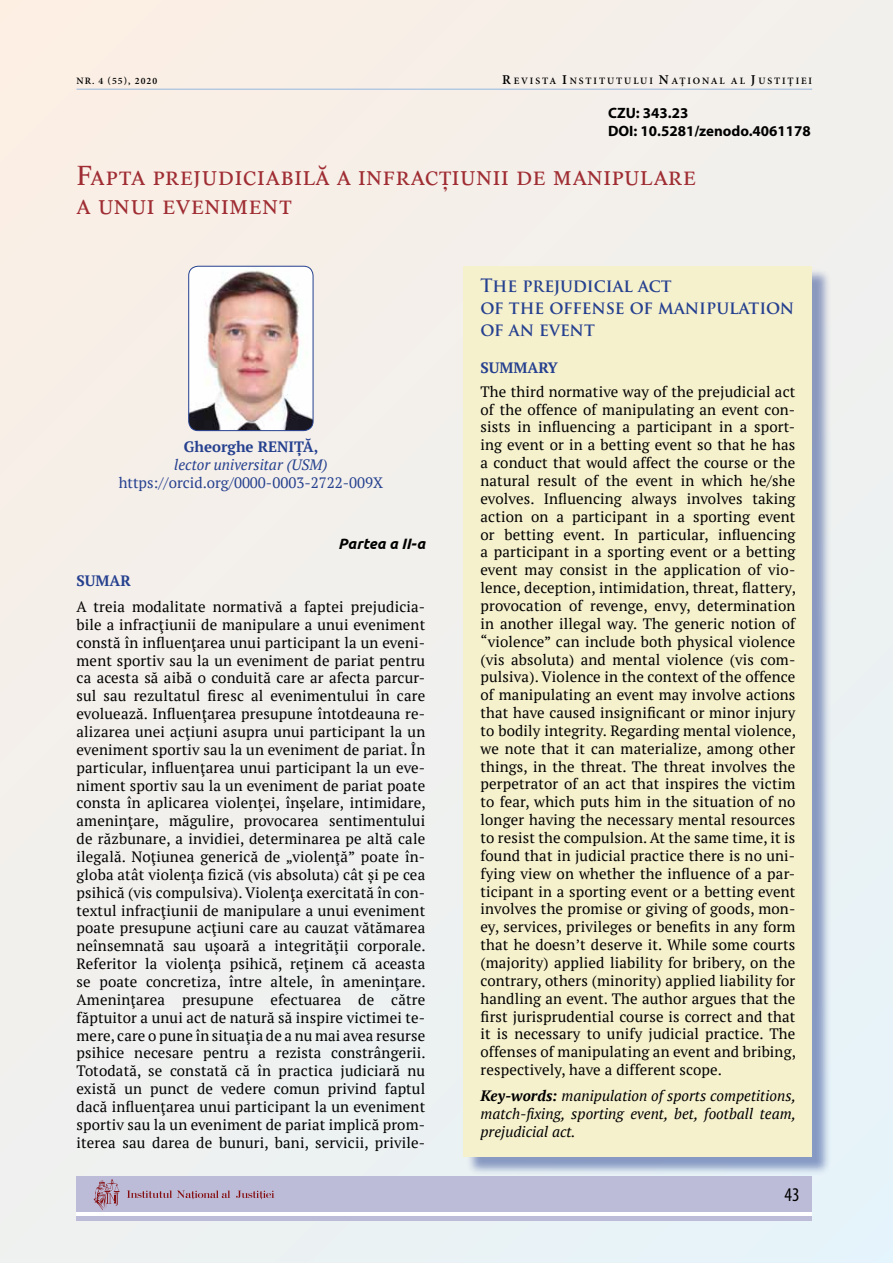
<style>
.page{position:relative;width:893px;height:1263px;background:#f2f0ec}
.page>*{position:absolute;margin:0;border:0;box-sizing:border-box;transform-origin:0 0}
.t1{font:28.5px/28.5px "Lyon Caps";color:#9f2d33}
.t2{font:condensed 19.5px "Myriad Pro";color:#000}
.t3{font:700 18px/21.9px "Trajan Pro";color:#25408f;scale:.95 1}
.t4{font:15px/17.9px "PT Serif";letter-spacing:.01em;color:#000;text-align:justify}
.t5{font:italic 15px/17.9px "PT Serif";color:#000;text-align:justify}
.t6{font:15px "PT Serif";color:#25408f}
.t7{font:700 15px/18px "Myriad Pro";color:#000}
.t8{font:700 15px "PT Serif";color:#25408f}
.t9{font:italic 15px "PT Serif";color:#25408f}
.t10{font:italic 700 15px "Ubuntu";letter-spacing:-.005em;color:#000}
.t11{font:600 9.75px "Minion Pro";letter-spacing:.195em;color:#000}
.s1{font-size:13.5px}
.s2{font-weight:700}
</style>
<div class="page">
<hr style="left:77px;top:89px;width:735px;height:1px;background:#95b6df">
<div style="left:77px;top:1176px;width:735px;height:45px;background:#bcbcd8"></div>
<hr style="left:77px;top:1213px;width:735px;height:3px;background:#fff">
<svg style="left:127px;top:1190px;width:103px;height:9px"></svg>
<svg style="left:236px;top:1190px;width:38px;height:9px"></svg>
<svg style="left:94px;top:1179px;width:26px;height:31px"></svg>
<img style="left:190px;top:266px;width:123px;height:165px">
<div style="left:188px;top:266px;width:125px;height:165px;border:1px solid #25408f;border-radius:9px"></div>
<div style="left:466px;top:268px;width:365px;height:907px;background:#25408f;opacity:.5"></div>
<div style="left:463px;top:266px;width:349px;height:891px;background:#f6f1cd"></div>
<p class="t11" style="left:77px;top:74px;width:82px">NR. 4 (55), 2020</p>
<p class="t11" style="left:502px;top:74px;width:311px"><span class="s1">R</span>EVISTA <span class="s1">I</span>NSTITUTULUI <span class="s1">N</span>AŢIONAL AL <span class="s1">J</span>USTIŢIEI</p>
<p class="t7" style="left:608px;top:103px;width:204px">CZU: 343.23<br>DOI: 10.5281/zenodo.4061178</p>
<h1 class="t1" style="left:77px;top:162px;width:621px">Fapta prejudiciabilă a infracţiunii de manipulare a unui eveniment</h1>
<p class="t8" style="left:184px;top:436px;width:136px">Gheorghe RENIŢĂ,</p>
<p class="t9" style="left:174px;top:455px;width:155px">lector universitar (USM)</p>
<p class="t6" style="left:119px;top:473px;width:266px">https://orcid.org/0000-0003-2722-009X</p>
<p class="t10" style="left:338px;top:535px;width:89px">Partea a II-a</p>
<p class="t8" style="left:77px;top:570px;width:56px">SUMAR</p>
<p class="t4" style="left:77px;top:598px;width:351px">A treia modalitate normativă a faptei prejudicia&shy;bile a infracţiunii de manipulare a unui eveniment constă în influenţarea unui participant la un eveni&shy;ment sportiv sau la un eveniment de pariat pentru ca acesta să aibă o conduită care ar afecta parcur&shy;sul sau rezultatul firesc al evenimentului în care evoluează. Influenţarea presupune întotdeauna re&shy;alizarea unei acţiuni asupra unui participant la un eveniment sportiv sau la un eveniment de pariat. În particular, influenţarea unui participant la un eve&shy;niment sportiv sau la un eveniment de pariat poate consta în aplicarea violenţei, înșelare, intimidare, ameninţare, măgulire, provocarea sentimentului de răzbunare, a invidiei, determinarea pe altă cale ilegală. Noţiunea generică de „violenţă” poate în&shy;globa atât violenţa fizică (vis absoluta) cât și pe cea psihică (vis compulsiva). Violenţa exercitată în con&shy;textul infracţiunii de manipulare a unui eveniment poate presupune acţiuni care au cauzat vătămarea neînsemnată sau ușoară a integrităţii corporale.<br>Referitor la violenţa psihică, reţinem că aceasta se poate concretiza, între altele, în ameninţare.<br>Ameninţarea presupune efectuarea de către făptuitor a unui act de natură să inspire victimei te&shy;mere, care o pune în situaţia de a nu mai avea resurse psihice necesare pentru a rezista constrângerii.<br>Totodată, se constată că în practica judiciară nu există un punct de vedere comun privind faptul dacă influenţarea unui participant la un eveniment sportiv sau la un eveniment de pariat implică prom&shy;iterea sau darea de bunuri, bani, servicii, privile-</p>
<p class="t3" style="left:480px;top:275px;width:332px">The prejudicial act<br>of the offense of manipulation of an event</p>
<p class="t8" style="left:480px;top:357px;width:79px">SUMMARY</p>
<p class="t4" style="left:480px;top:382px;width:317px">The third normative way of the prejudicial act of the offence of manipulating an event con&shy;sists in influencing a participant in a sport&shy;ing event or in a betting event so that he has a conduct that would affect the course or the natural result of the event in which he/she evolves. Influencing always involves taking action on a participant in a sporting event or betting event. In particular, influencing a participant in a sporting event or a betting event may consist in the application of vio&shy;lence, deception, intimidation, threat, flattery, provocation of revenge, envy, determination in another illegal way. The generic notion of “violence” can include both physical violence (vis absoluta) and mental violence (vis com&shy;pulsiva). Violence in the context of the offence of manipulating an event may involve actions that have caused insignificant or minor injury to bodily integrity. Regarding mental violence, we note that it can materialize, among other things, in the threat. The threat involves the perpetrator of an act that inspires the victim to fear, which puts him in the situation of no longer having the necessary mental resources to resist the compulsion. At the same time, it is found that in judicial practice there is no uni&shy;fying view on whether the influence of a par&shy;ticipant in a sporting event or a betting event involves the promise or giving of goods, mon&shy;ey, services, privileges or benefits in any form that he doesn’t deserve it. While some courts (majority) applied liability for bribery, on the contrary, others (minority) applied liability for handling an event. The author argues that the first jurisprudential course is correct and that it is necessary to unify judicial practice. The offenses of manipulating an event and bribing, respectively, have a different scope.</p>
<p class="t5" style="left:480px;top:1087px;width:317px"><span class="s2">Key-words:</span> manipulation of sports competitions, match-fixing, sporting event, bet, football team, prejudicial act.</p>
<h2 class="t2" style="left:784px;top:1183px;width:17px">43</h2>
</div>
